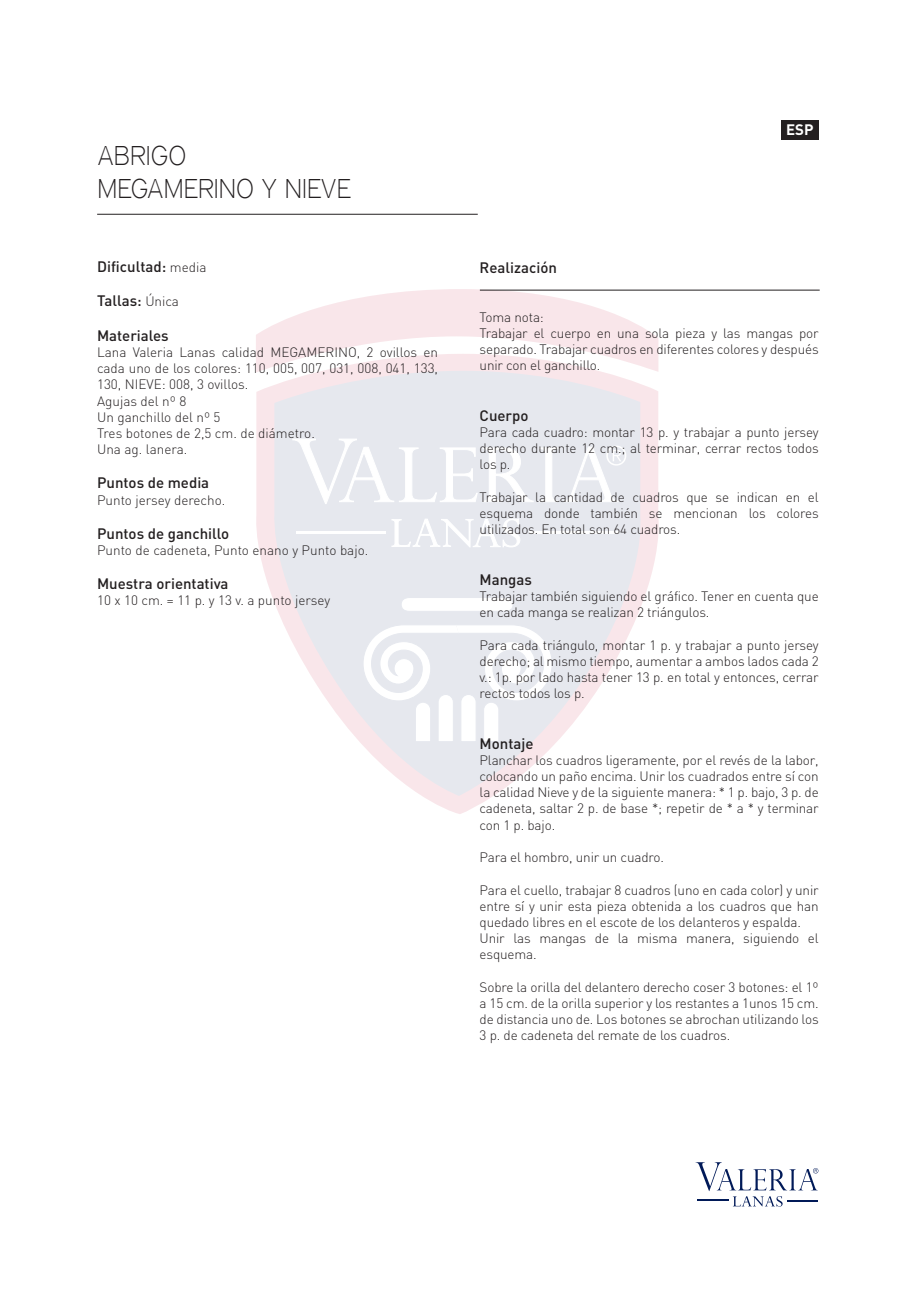
<style>
.page{position:relative;width:919px;height:1289px;background:#fff}
.page>*{position:absolute;margin:0;border:0;box-sizing:border-box;transform-origin:0 0}
.t1{font:100 27px/32.4px "District";color:#231f20}
.t2{font:500 15px "DIN";color:#231f20}
.t3{font:15px "DIN Bold Alternate";color:#fff}
.t4{font:300 13.5px/16.2px "DIN";letter-spacing:-.01em;color:#231f20;text-align:justify}
.s1{font-weight:300;font-size:13.5px}
</style>
<div class="page">
<svg style="left:695px;top:1162px;width:123px;height:44px"></svg>
<svg style="left:256px;top:372px;width:402px;height:442px;fill:#e6e8ee"></svg>
<svg style="left:256px;top:289px;width:402px;height:83px"></svg>
<svg style="left:401px;top:597px;width:112px;height:14px"></svg>
<svg style="left:363px;top:624px;width:189px;height:118px"></svg>
<hr style="left:528px;top:531px;width:90px;height:3px;background:#fff">
<hr style="left:296px;top:531px;width:89px;height:3px;background:#fff">
<svg style="left:391px;top:518px;width:129px;height:29px"></svg>
<svg style="left:292px;top:438px;width:334px;height:66px"></svg>
<hr style="left:97px;top:214px;width:380px;height:1px;background:#231f20">
<hr style="left:480px;top:290px;width:339px;height:1px;background:#231f20">
<div style="left:781px;top:120px;width:38px;height:19px;background:#231f20"></div>
<h1 class="t1" style="left:97px;top:139px;width:255px">ABRIGO<br>MEGAMERINO Y NIEVE</h1>
<p class="t2" style="left:97px;top:257px;width:111px">Dificultad: <span class="s1">media</span></p>
<p class="t2" style="left:97px;top:291px;width:83px">Tallas: <span class="s1">Única</span></p>
<p class="t2" style="left:97px;top:326px;width:73px">Materiales</p>
<p class="t4" style="left:97px;top:344px;width:342px;text-align:left">Lana Valeria Lanas calidad MEGAMERINO, 2 ovillos en cada uno de los colores: 110, 005, 007, 031, 008, 041, 133,<br>130, NIEVE: 008, 3 ovillos.<br>Agujas del nº 8<br>Un ganchillo del nº 5<br>Tres botones de 2,5 cm. de diámetro.<br>Una ag. lanera.</p>
<p class="t2" style="left:97px;top:473px;width:114px">Puntos de media</p>
<p class="t4" style="left:97px;top:491px;width:130px">Punto jersey derecho.</p>
<p class="t2" style="left:97px;top:524px;width:134px">Puntos de ganchillo</p>
<p class="t4" style="left:97px;top:542px;width:273px">Punto de cadeneta, Punto enano y Punto bajo.</p>
<p class="t2" style="left:97px;top:574px;width:133px">Muestra orientativa</p>
<p class="t4" style="left:97px;top:592px;width:235px">10 x 10 cm. = 11 p. y 13 v. a punto jersey</p>
<p class="t3" style="left:786px;top:120px;width:29px">ESP</p>
<p class="t2" style="left:479px;top:258px;width:79px">Realización</p>
<p class="t4" style="left:479px;top:309px;width:340px;text-align:left">Toma nota:<br>Trabajar el cuerpo en una sola pieza y las mangas por separado. Trabajar cuadros en diferentes colores y después unir con el ganchillo.</p>
<p class="t2" style="left:479px;top:406px;width:50px">Cuerpo</p>
<p class="t4" style="left:479px;top:424px;width:340px">Para cada cuadro: montar 13 p. y trabajar a punto jersey derecho durante 12 cm.; al terminar, cerrar rectos todos los p.</p>
<p class="t4" style="left:479px;top:489px;width:340px">Trabajar la cantidad de cuadros que se indican en el esquema donde también se mencionan los colores utilizados. En total son 64 cuadros.</p>
<p class="t2" style="left:479px;top:569px;width:54px">Mangas</p>
<p class="t4" style="left:479px;top:588px;width:340px">Trabajar también siguiendo el gráfico. Tener en cuenta que en cada manga se realizan 2 triángulos.</p>
<p class="t4" style="left:479px;top:636px;width:340px">Para cada triángulo, montar 1 p. y trabajar a punto jersey derecho; al mismo tiempo, aumentar a ambos lados cada 2 v.: 1p. por lado hasta tener 13 p. en total y entonces, cerrar rectos todos los p.</p>
<p class="t2" style="left:479px;top:733px;width:55px">Montaje</p>
<p class="t4" style="left:479px;top:751px;width:340px">Planchar los cuadros ligeramente, por el revés de la labor, colocando un paño encima. Unir los cuadrados entre sí con la calidad Nieve y de la siguiente manera: * 1 p. bajo, 3 p. de cadeneta, saltar 2 p. de base *; repetir de * a * y terminar con 1 p. bajo.</p>
<p class="t4" style="left:479px;top:849px;width:186px">Para el hombro, unir un cuadro.</p>
<p class="t4" style="left:479px;top:881px;width:340px;text-align:left">Para el cuello, trabajar 8 cuadros (uno en cada color) y unir entre sí y unir esta pieza obtenida a los cuadros que han quedado libres en el escote de los delanteros y espalda.<br>Unir las mangas de la misma manera, siguiendo el esquema.</p>
<p class="t4" style="left:479px;top:978px;width:340px">Sobre la orilla del delantero derecho coser 3 botones: el 1º a 15 cm. de la orilla superior y los restantes a 1unos 15 cm. de distancia uno de. Los botones se abrochan utilizando los 3 p. de cadeneta del remate de los cuadros.</p>
</div>
